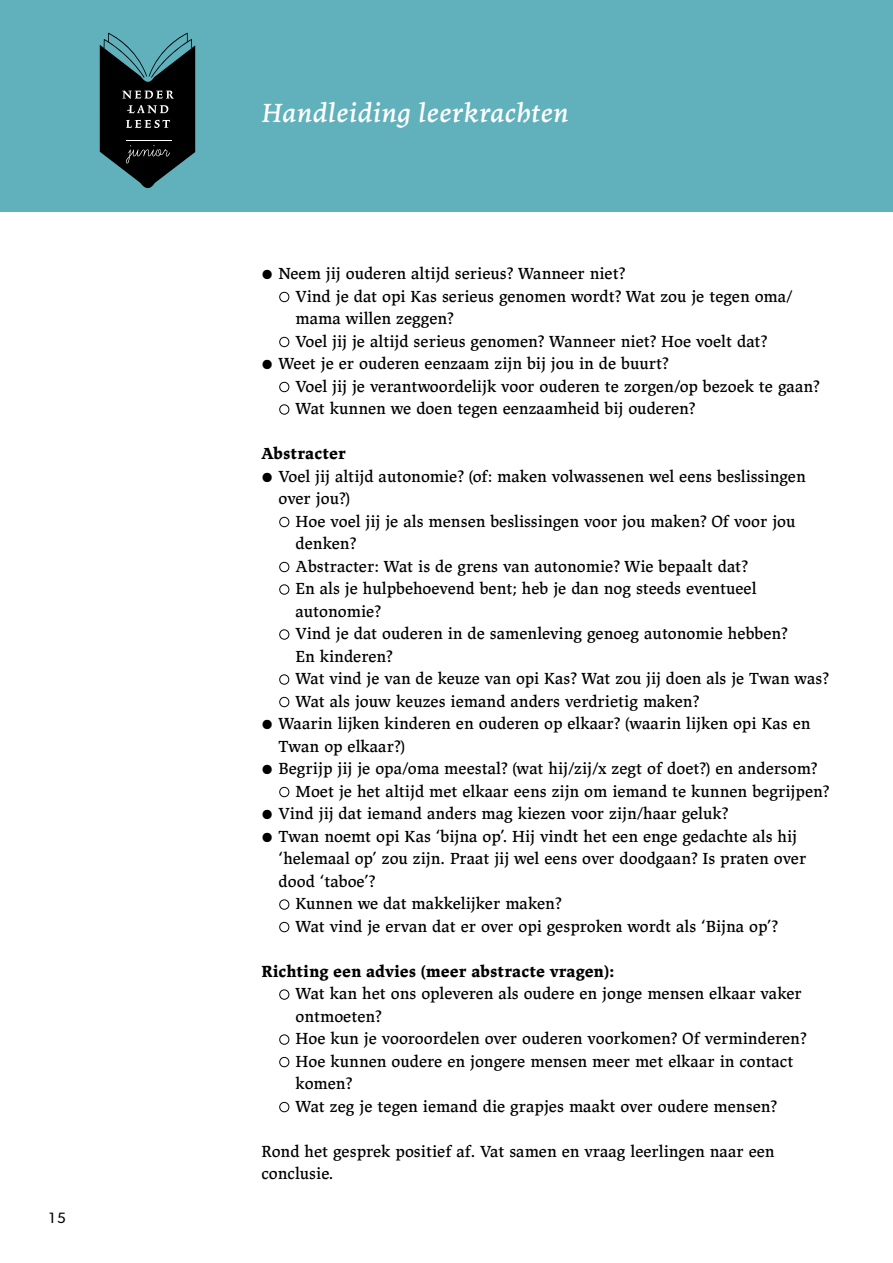
<style>
.page{position:relative;width:893px;height:1263px;background:#fff}
.page>*{position:absolute;margin:0;border:0;box-sizing:border-box;transform-origin:0 0}
.t1{font:italic 27px "Lapture Caption";letter-spacing:.01em;color:#fff}
.t2{font:16.5px/22.5px "Lapture Caption";color:#000}
.t3{font:700 16.5px "Lapture Caption";color:#000}
.t4{font:15px "Gibson";color:#000}
.s1{font-size:31.5px}
</style>
<div class="page">
<div style="left:0;top:0;width:893px;height:212px;background:#60b1bc"></div>
<svg style="left:100px;top:33px;width:95px;height:155px"></svg>
<p class="t4" style="left:49px;top:1208px;width:18px">15</p>
<h1 class="t1" style="left:261px;top:96px;width:309px">Handleiding leerkrachten</h1>
<p class="t2" style="left:261px;top:262px;width:365px"><span class="s1">•</span> Neem jij ouderen altijd serieus? Wanneer niet?</p>
<p class="t2" style="left:296px;top:285px;width:499px;text-indent:-17px"><span class="s1">•</span> Vind je dat opi Kas serieus genomen wordt? Wat zou je tegen oma/ mama willen zeggen?</p>
<p class="t2" style="left:279px;top:330px;width:490px"><span class="s1">•</span> Voel jij je altijd serieus genomen? Wanneer niet? Hoe voelt dat?</p>
<p class="t2" style="left:261px;top:352px;width:409px"><span class="s1">•</span> Weet je er ouderen eenzaam zijn bij jou in de buurt?</p>
<p class="t2" style="left:279px;top:375px;width:542px"><span class="s1">•</span> Voel jij je verantwoordelijk voor ouderen te zorgen/op bezoek te gaan?</p>
<p class="t2" style="left:279px;top:397px;width:418px"><span class="s1">•</span> Wat kunnen we doen tegen eenzaamheid bij ouderen?</p>
<p class="t3" style="left:261px;top:443px;width:86px">Abstracter</p>
<p class="t2" style="left:279px;top:465px;width:529px;text-indent:-17px"><span class="s1">•</span> Voel jij altijd autonomie? (of: maken volwassenen wel eens beslissingen over jou?)</p>
<p class="t2" style="left:296px;top:510px;width:501px;text-indent:-17px"><span class="s1">•</span> Hoe voel jij je als mensen beslissingen voor jou maken? Of voor jou denken?</p>
<p class="t2" style="left:279px;top:555px;width:471px"><span class="s1">•</span> Abstracter: Wat is de grens van autonomie? Wie bepaalt dat?</p>
<p class="t2" style="left:296px;top:577px;width:462px;text-indent:-17px"><span class="s1">•</span> En als je hulpbehoevend bent; heb je dan nog steeds eventueel autonomie?</p>
<p class="t2" style="left:296px;top:622px;width:494px;text-indent:-17px"><span class="s1">•</span> Vind je dat ouderen in de samenleving genoeg autonomie hebben?<br>En kinderen?</p>
<p class="t2" style="left:279px;top:667px;width:552px"><span class="s1">•</span> Wat vind je van de keuze van opi Kas? Wat zou jij doen als je Twan was?</p>
<p class="t2" style="left:279px;top:690px;width:422px"><span class="s1">•</span> Wat als jouw keuzes iemand anders verdrietig maken?</p>
<p class="t2" style="left:279px;top:712px;width:534px;text-indent:-17px"><span class="s1">•</span> Waarin lijken kinderen en ouderen op elkaar? (waarin lijken opi Kas en<br>Twan op elkaar?)</p>
<p class="t2" style="left:261px;top:757px;width:557px"><span class="s1">•</span> Begrijp jij je opa/oma meestal? (wat hij/zij/x zegt of doet?) en andersom?</p>
<p class="t2" style="left:279px;top:780px;width:552px"><span class="s1">•</span> Moet je het altijd met elkaar eens zijn om iemand te kunnen begrijpen?</p>
<p class="t2" style="left:261px;top:802px;width:468px"><span class="s1">•</span> Vind jij dat iemand anders mag kiezen voor zijn/haar geluk?</p>
<p class="t2" style="left:279px;top:825px;width:529px;text-indent:-17px"><span class="s1">•</span> Twan noemt opi Kas ‘bijna op’. Hij vindt het een enge gedachte als hij ‘helemaal op’ zou zijn. Praat jij wel eens over doodgaan? Is praten over dood ‘taboe’?</p>
<p class="t2" style="left:279px;top:892px;width:284px"><span class="s1">•</span> Kunnen we dat makkelijker maken?</p>
<p class="t2" style="left:279px;top:915px;width:501px"><span class="s1">•</span> Wat vind je ervan dat er over opi gesproken wordt als ‘Bijna op’?</p>
<p class="t3" style="left:261px;top:961px;width:355px">Richting een advies (meer abstracte vragen):</p>
<p class="t2" style="left:296px;top:982px;width:508px;text-indent:-17px"><span class="s1">•</span> Wat kan het ons opleveren als oudere en jonge mensen elkaar vaker ontmoeten?</p>
<p class="t2" style="left:279px;top:1027px;width:529px"><span class="s1">•</span> Hoe kun je vooroordelen over ouderen voorkomen? Of verminderen?</p>
<p class="t2" style="left:296px;top:1050px;width:499px;text-indent:-17px"><span class="s1">•</span> Hoe kunnen oudere en jongere mensen meer met elkaar in contact komen?</p>
<p class="t2" style="left:279px;top:1095px;width:500px"><span class="s1">•</span> Wat zeg je tegen iemand die grapjes maakt over oudere mensen?</p>
<p class="t2" style="left:261px;top:1140px;width:515px">Rond het gesprek positief af. Vat samen en vraag leerlingen naar een conclusie.</p>
</div>
